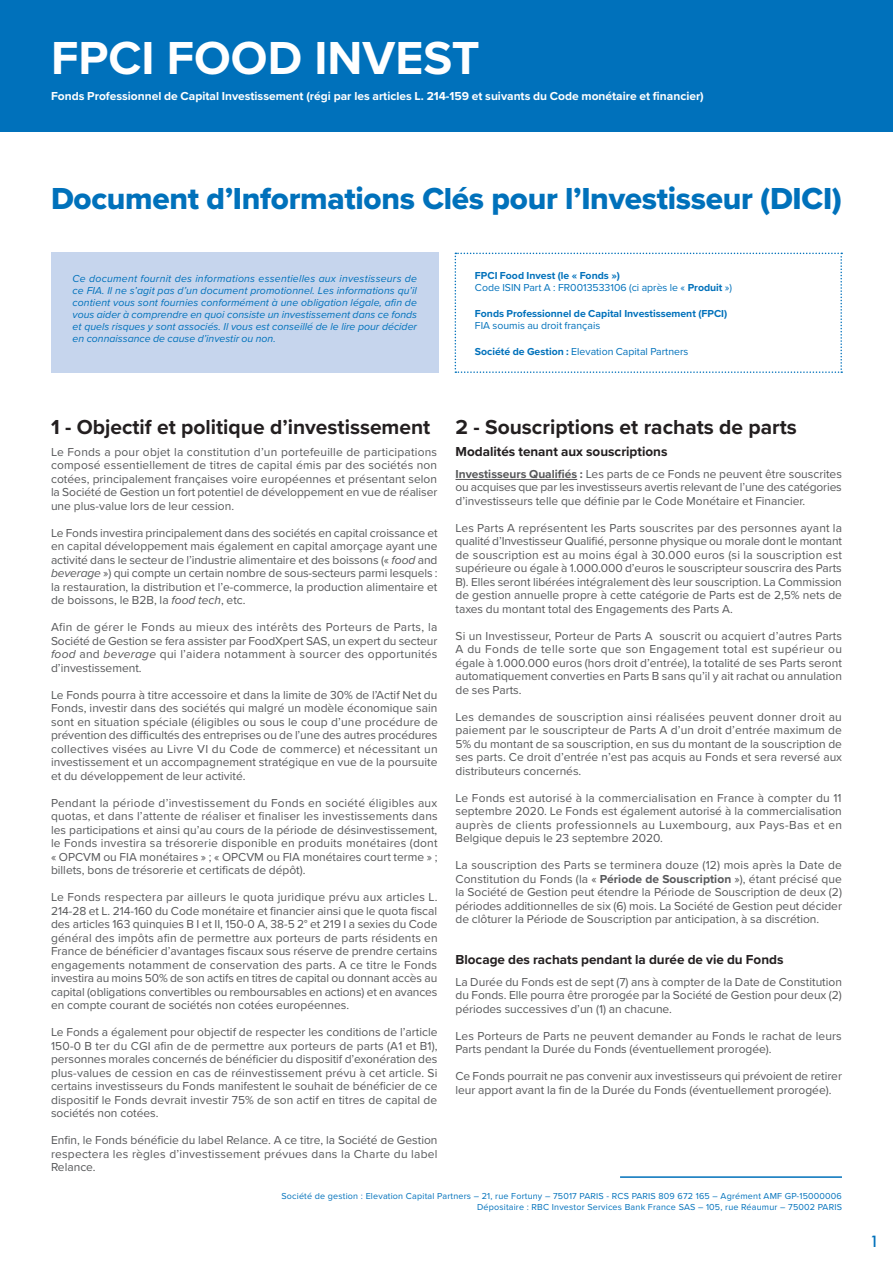
<style>
.page{position:relative;width:893px;height:1263px;background:#fff}
.page>*{position:absolute;margin:0;border:0;box-sizing:border-box;transform-origin:0 0}
.t1{font:700 48px "Proxima Nova";color:#fff}
.t2{font:31.5px "Proxima Nova Extrabld";letter-spacing:-.01em;color:#0071bb}
.t3{font:700 21px "Proxima Nova";color:#231f20}
.t4{font:500 15px "Futura";color:#0071bb}
.t5{font:700 13.5px "Proxima Nova";color:#231f20}
.t6{font:12px/13.5px "Proxima Nova";color:#57585a;text-align:justify}
.t7{font:700 12px "Proxima Nova";color:#fff}
.t8{font:italic 10.5px/12px "Proxima Nova";color:#0071bb;text-align:justify}
.t9{font:700 10.5px/12.6px "Proxima Nova";color:#0071bb}
.t10{font:10.5px "Proxima Nova";color:#0071bb}
.t11{font:9px/10.8px "Proxima Nova";letter-spacing:.02em;color:#0071bb;text-align:right}
.s1{font-weight:700}
.s2{font-weight:400}
.s3{font-style:italic}
</style>
<div class="page">
<hr style="left:620px;top:1176px;width:222px;height:2px;background:#0071bb">
<div style="left:0;top:0;width:893px;height:132px;background:#0071bb"></div>
<div style="left:51px;top:253px;width:387px;height:120px;background:#c6d5ed"></div>
<svg style="left:455px;top:253px;width:387px;height:120px"></svg>
<hr style="left:455px;top:479px;width:122px;height:1px;background:#57585a">
<p class="t1" style="left:51px;top:22px;width:430px">FPCI FOOD INVEST</p>
<p class="t7" style="left:51px;top:87px;width:654px">Fonds Professionnel de Capital Investissement (régi par les articles L. 214-159 et suivants du Code monétaire et financier)</p>
<p class="t2" style="left:51px;top:175px;width:792px">Document d’Informations Clés pour l’Investisseur (DICI)</p>
<p class="t8" style="left:73px;top:272px;width:346px">Ce document fournit des informations essentielles aux investisseurs de ce FIA. Il ne s’agit pas d’un document promotionnel. Les informations qu’il contient vous sont fournies conformément à une obligation légale, afin de vous aider à comprendre en quoi consiste un investissement dans ce fonds et quels risques y sont associés. Il vous est conseillé de le lire pour décider en connaissance de cause d’investir ou non.</p>
<p class="t9" style="left:475px;top:269px;width:147px">FPCI Food Invest (le « Fonds »)</p>
<p class="t10" style="left:475px;top:280px;width:259px">Code ISIN Part A : FR0013533106 (ci après le « <span class="s1">Produit</span> »)</p>
<p class="t9" style="left:475px;top:307px;width:254px">Fonds Professionnel de Capital Investissement (FPCI)<br><span class="s2">FIA soumis au droit français</span></p>
<p class="t10" style="left:475px;top:343px;width:215px"><span class="s1">Société de Gestion :</span> Elevation Capital Partners</p>
<p class="t3" style="left:51px;top:411px;width:381px">1 - Objectif et politique d’investissement</p>
<p class="t6" style="left:51px;top:444px;width:388px">Le Fonds a pour objet la constitution d’un portefeuille de participations composé essentiellement de titres de capital émis par des sociétés non cotées, principalement françaises voire européennes et présentant selon la Société de Gestion un fort potentiel de développement en vue de réaliser une plus-value lors de leur cession.</p>
<p class="t6" style="left:51px;top:525px;width:388px">Le Fonds investira principalement dans des sociétés en capital croissance et en capital développement mais également en capital amorçage ayant une activité dans le secteur de l’industrie alimentaire et des boissons (« <span class="s3">food</span> and <span class="s3">beverage</span> ») qui compte un certain nombre de sous-secteurs parmi lesquels : la restauration, la distribution et l’e-commerce, la production alimentaire et de boissons, le B2B, la <span class="s3">food tech</span>, etc.</p>
<p class="t6" style="left:51px;top:620px;width:388px">Afin de gérer le Fonds au mieux des intérêts des Porteurs de Parts, la Société de Gestion se fera assister par FoodXpert SAS, un expert du secteur <span class="s3">food</span> and <span class="s3">beverage</span> qui l’aidera notamment à sourcer des opportunités d’investissement.</p>
<p class="t6" style="left:51px;top:687px;width:388px">Le Fonds pourra à titre accessoire et dans la limite de 30% de l’Actif Net du Fonds, investir dans des sociétés qui malgré un modèle économique sain sont en situation spéciale (éligibles ou sous le coup d’une procédure de prévention des difficultés des entreprises ou de l’une des autres procédures collectives visées au Livre VI du Code de commerce) et nécessitant un investissement et un accompagnement stratégique en vue de la poursuite et du développement de leur activité.</p>
<p class="t6" style="left:51px;top:795px;width:388px">Pendant la période d’investissement du Fonds en société éligibles aux quotas, et dans l’attente de réaliser et finaliser les investissements dans les participations et ainsi qu’au cours de la période de désinvestissement, le Fonds investira sa trésorerie disponible en produits monétaires (dont « OPCVM ou FIA monétaires » ; « OPCVM ou FIA monétaires court terme » ; billets, bons de trésorerie et certificats de dépôt).</p>
<p class="t6" style="left:51px;top:890px;width:388px">Le Fonds respectera par ailleurs le quota juridique prévu aux articles L.<br>214-28 et L. 214-160 du Code monétaire et financier ainsi que le quota fiscal des articles 163 quinquies B I et II, 150-0 A, 38-5 2° et 219 I a sexies du Code général des impôts afin de permettre aux porteurs de parts résidents en France de bénéficier d’avantages fiscaux sous réserve de prendre certains engagements notamment de conservation des parts. A ce titre le Fonds investira au moins 50% de son actifs en titres de capital ou donnant accès au capital (obligations convertibles ou remboursables en actions) et en avances en compte courant de sociétés non cotées européennes.</p>
<p class="t6" style="left:51px;top:1025px;width:388px">Le Fonds a également pour objectif de respecter les conditions de l’article 150-0 B ter du CGI afin de de permettre aux porteurs de parts (A1 et B1), personnes morales concernés de bénéficier du dispositif d’exonération des plus-values de cession en cas de réinvestissement prévu à cet article. Si certains investisseurs du Fonds manifestent le souhait de bénéficier de ce dispositif le Fonds devrait investir 75% de son actif en titres de capital de sociétés non cotées.</p>
<p class="t6" style="left:51px;top:1133px;width:388px">Enfin, le Fonds bénéficie du label Relance. A ce titre, la Société de Gestion respectera les règles d’investissement prévues dans la Charte du label Relance.</p>
<p class="t3" style="left:455px;top:411px;width:343px">2 - Souscriptions et rachats de parts</p>
<p class="t5" style="left:455px;top:441px;width:213px">Modalités tenant aux souscriptions</p>
<p class="t6" style="left:455px;top:466px;width:388px"><span class="s1">Investisseurs Qualifiés :</span> Les parts de ce Fonds ne peuvent être souscrites ou acquises que par les investisseurs avertis relevant de l’une des catégories d’investisseurs telle que définie par le Code Monétaire et Financier.</p>
<p class="t6" style="left:455px;top:520px;width:388px">Les Parts A représentent les Parts souscrites par des personnes ayant la qualité d’Investisseur Qualifié, personne physique ou morale dont le montant de souscription est au moins égal à 30.000 euros (si la souscription est supérieure ou égale à 1.000.000 d’euros le souscripteur souscrira des Parts B). Elles seront libérées intégralement dès leur souscription. La Commission de gestion annuelle propre à cette catégorie de Parts est de 2,5% nets de taxes du montant total des Engagements des Parts A.</p>
<p class="t6" style="left:455px;top:628px;width:388px">Si un Investisseur, Porteur de Parts A souscrit ou acquiert d’autres Parts A du Fonds de telle sorte que son Engagement total est supérieur ou égale à 1.000.000 euros (hors droit d’entrée), la totalité de ses Parts seront automatiquement converties en Parts B sans qu’il y ait rachat ou annulation de ses Parts.</p>
<p class="t6" style="left:455px;top:709px;width:388px">Les demandes de souscription ainsi réalisées peuvent donner droit au paiement par le souscripteur de Parts A d’un droit d’entrée maximum de 5% du montant de sa souscription, en sus du montant de la souscription de ses parts. Ce droit d’entrée n’est pas acquis au Fonds et sera reversé aux distributeurs concernés.</p>
<p class="t6" style="left:455px;top:790px;width:388px">Le Fonds est autorisé à la commercialisation en France à compter du 11 septembre 2020. Le Fonds est également autorisé à la commercialisation auprès de clients professionnels au Luxembourg, aux Pays-Bas et en Belgique depuis le 23 septembre 2020.</p>
<p class="t6" style="left:455px;top:858px;width:388px">La souscription des Parts se terminera douze (12) mois après la Date de Constitution du Fonds (la « <span class="s1">Période de Souscription</span> »), étant précisé que la Société de Gestion peut étendre la Période de Souscription de deux (2) périodes additionnelles de six (6) mois. La Société de Gestion peut décider de clôturer la Période de Souscription par anticipation, à sa discrétion.</p>
<p class="t5" style="left:455px;top:949px;width:329px">Blocage des rachats pendant la durée de vie du Fonds</p>
<p class="t6" style="left:455px;top:974px;width:388px">La Durée du Fonds est de sept (7) ans à compter de la Date de Constitution du Fonds. Elle pourra être prorogée par la Société de Gestion pour deux (2) périodes successives d’un (1) an chacune.</p>
<p class="t6" style="left:455px;top:1028px;width:388px">Les Porteurs de Parts ne peuvent demander au Fonds le rachat de leurs<br>Parts pendant la Durée du Fonds (éventuellement prorogée).</p>
<p class="t6" style="left:455px;top:1069px;width:388px">Ce Fonds pourrait ne pas convenir aux investisseurs qui prévoient de retirer leur apport avant la fin de la Durée du Fonds (éventuellement prorogée).</p>
<p class="t11" style="left:281px;top:1190px;width:562px">Société de gestion : Elevation Capital Partners – 21, rue Fortuny – 75017 PARIS - RCS PARIS 809 672 165 – Agrément AMF GP-15000006<br>Dépositaire : RBC Investor Services Bank France SAS – 105, rue Réaumur – 75002 PARIS</p>
<p class="t4" style="left:870px;top:1231px;width:11px">1</p>
</div>
